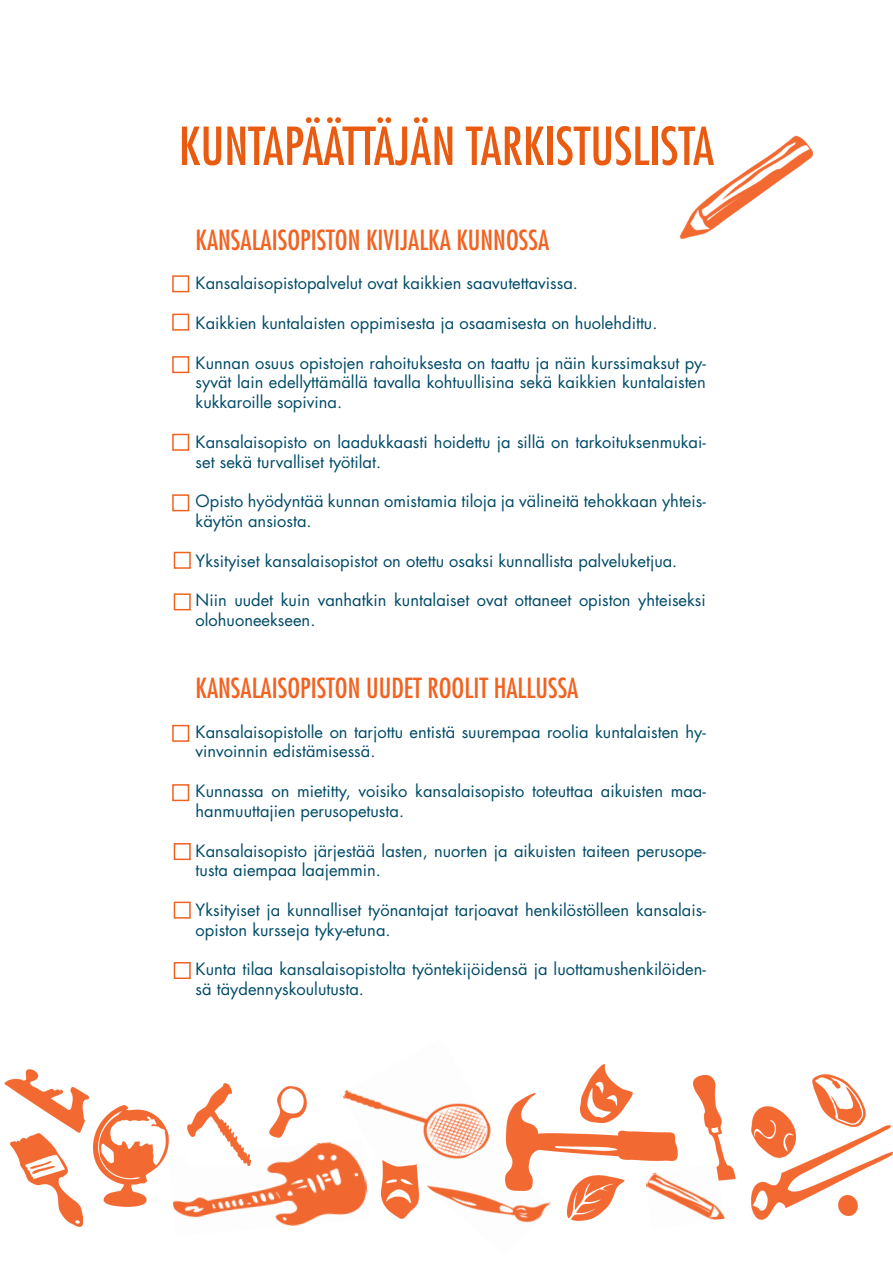
<style>
.page{position:relative;width:893px;height:1263px;background:#fff}
.page>*{position:absolute;margin:0;border:0;box-sizing:border-box;transform-origin:0 0}
.t1{font:condensed 51px "Futura Std";color:#e95b10}
.t2{font:condensed 27px "Futura Std";color:#f26221}
.t3{font:16.5px/19.8px "Futura Std";color:#014b68}
</style>
<div class="page">
<img style="left:4px;top:1069px;width:84px;height:63px">
<img style="left:751px;top:1125px;width:142px;height:95px">
<img style="left:269px;top:1087px;width:38px;height:50px">
<img style="left:751px;top:1107px;width:44px;height:50px">
<img style="left:813px;top:1075px;width:52px;height:51px">
<img style="left:93px;top:1105px;width:76px;height:101px">
<img style="left:440px;top:1134px;width:111px;height:89px">
<img style="left:506px;top:1093px;width:172px;height:97px">
<img style="left:694px;top:1075px;width:41px;height:105px">
<img style="left:644px;top:1163px;width:81px;height:57px">
<img style="left:839px;top:1195px;width:18px;height:20px">
<img style="left:10px;top:1134px;width:72px;height:93px">
<img style="left:580px;top:1064px;width:52px;height:58px">
<img style="left:568px;top:1176px;width:57px;height:44px">
<img style="left:173px;top:1142px;width:193px;height:84px">
<img style="left:341px;top:1090px;width:157px;height:105px">
<img style="left:382px;top:1160px;width:36px;height:59px">
<img style="left:187px;top:1083px;width:63px;height:83px">
<div style="left:174px;top:843px;width:17px;height:17px;border:2px solid #f26221"></div>
<div style="left:172px;top:275px;width:17px;height:17px;border:2px solid #f26221"></div>
<div style="left:174px;top:552px;width:17px;height:17px;border:2px solid #f26221"></div>
<div style="left:172px;top:314px;width:17px;height:17px;border:2px solid #f26221"></div>
<div style="left:172px;top:356px;width:17px;height:17px;border:2px solid #f26221"></div>
<div style="left:172px;top:434px;width:17px;height:17px;border:2px solid #f26221"></div>
<div style="left:172px;top:784px;width:17px;height:17px;border:2px solid #f26221"></div>
<div style="left:172px;top:494px;width:17px;height:17px;border:2px solid #f26221"></div>
<div style="left:174px;top:902px;width:17px;height:17px;border:2px solid #f26221"></div>
<div style="left:174px;top:962px;width:17px;height:17px;border:2px solid #f26221"></div>
<div style="left:172px;top:725px;width:17px;height:17px;border:2px solid #f26221"></div>
<div style="left:174px;top:593px;width:17px;height:17px;border:2px solid #f26221"></div>
<img style="left:679px;top:135px;width:134px;height:104px">
<h1 class="t1" style="left:179px;top:116px;width:537px">KUNTAPÄÄTTÄJÄN TARKISTUSLISTA</h1>
<h2 class="t2" style="left:196px;top:224px;width:355px">KANSALAISOPISTON KIVIJALKA KUNNOSSA</h2>
<p class="t3" style="left:196px;top:274px;width:384px">Kansalaisopistopalvelut ovat kaikkien saavutettavissa.</p>
<p class="t3" style="left:196px;top:313px;width:463px">Kaikkien kuntalaisten oppimisesta ja osaamisesta on huolehdittu.</p>
<p class="t3" style="left:196px;top:353px;width:512px;text-align:justify">Kunnan osuus opistojen rahoituksesta on taattu ja näin kurssimaksut py&shy;syvät lain edellyttämällä tavalla kohtuullisina sekä kaikkien kuntalaisten kukkaroille sopivina.</p>
<p class="t3" style="left:196px;top:432px;width:512px">Kansalaisopisto on laadukkaasti hoidettu ja sillä on tarkoituksenmukai&shy;set sekä turvalliset työtilat.</p>
<p class="t3" style="left:196px;top:491px;width:512px">Opisto hyödyntää kunnan omistamia tiloja ja välineitä tehokkaan yhteis&shy;käytön ansiosta.</p>
<p class="t3" style="left:196px;top:551px;width:483px">Yksityiset kansalaisopistot on otettu osaksi kunnallista palveluketjua.</p>
<p class="t3" style="left:196px;top:590px;width:512px">Niin uudet kuin vanhatkin kuntalaiset ovat ottaneet opiston yhteiseksi olohuoneekseen.</p>
<h2 class="t2" style="left:196px;top:672px;width:384px">KANSALAISOPISTON UUDET ROOLIT HALLUSSA</h2>
<p class="t3" style="left:196px;top:722px;width:512px">Kansalaisopistolle on tarjottu entistä suurempaa roolia kuntalaisten hy&shy;vinvoinnin edistämisessä.</p>
<p class="t3" style="left:196px;top:781px;width:512px">Kunnassa on mietitty, voisiko kansalaisopisto toteuttaa aikuisten maa&shy;hanmuuttajien perusopetusta.</p>
<p class="t3" style="left:196px;top:841px;width:512px">Kansalaisopisto järjestää lasten, nuorten ja aikuisten taiteen perusope&shy;tusta aiempaa laajemmin.</p>
<p class="t3" style="left:196px;top:900px;width:512px">Yksityiset ja kunnalliset työnantajat tarjoavat henkilöstölleen kansalais&shy;opiston kursseja tyky-etuna.</p>
<p class="t3" style="left:196px;top:959px;width:512px">Kunta tilaa kansalaisopistolta työntekijöidensä ja luottamushenkilöiden&shy;sä täydennyskoulutusta.</p>
</div>
